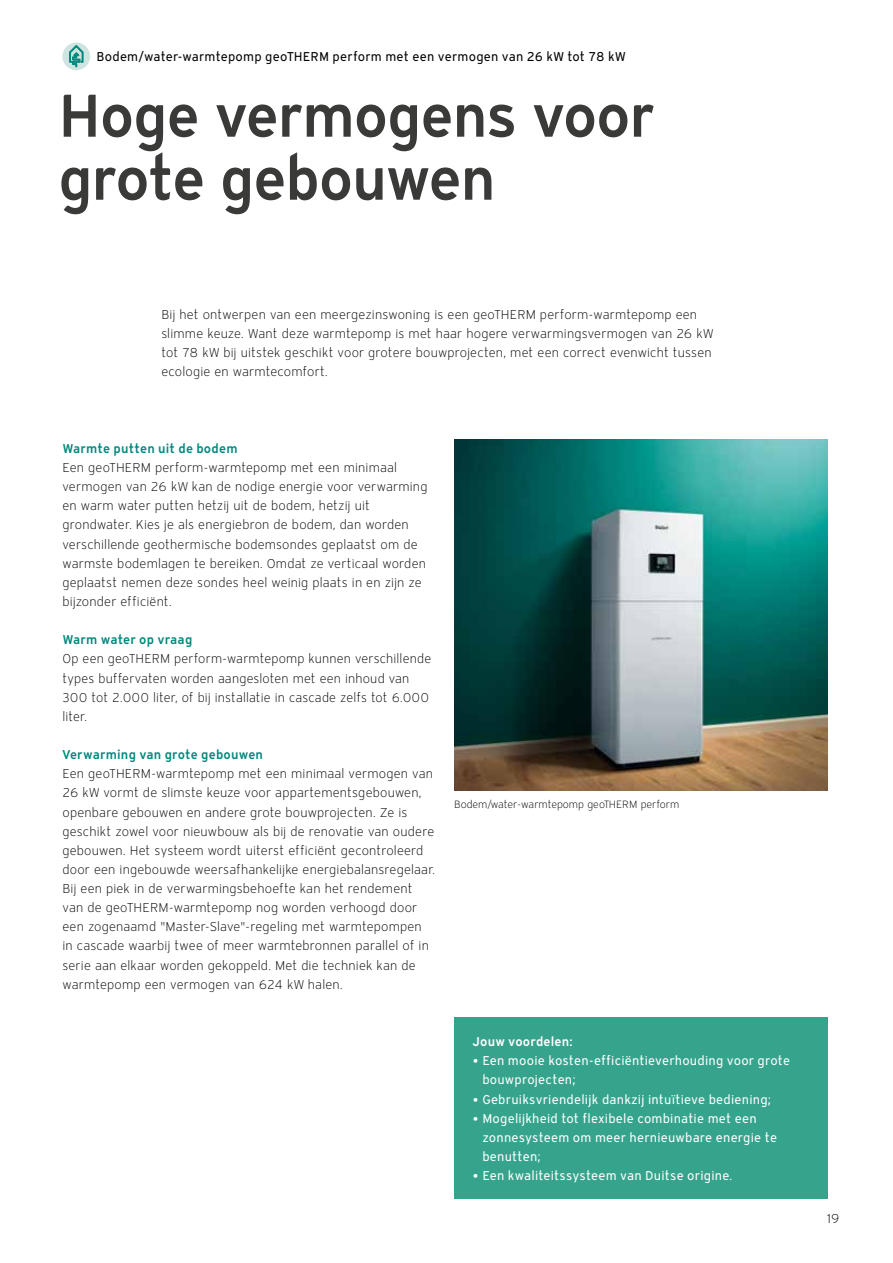
<style>
.page{position:relative;width:893px;height:1263px;background:#fff}
.page>*{position:absolute;margin:0;border:0;box-sizing:border-box;transform-origin:0 0}
.t1{font:600 60px/63px "Vaillant 16";letter-spacing:-.02em;color:#3a3a39}
.t2{font:300 12.75px/19.2px "Vaillant 16";letter-spacing:.01em;color:#000}
.t3{font:12.75px/19.2px "Vaillant 16";letter-spacing:.015em;color:#fff}
.t4{font:12.75px "Vaillant 16";letter-spacing:.015em;color:#000}
.t5{font:600 12.75px "Vaillant 16";letter-spacing:.015em;color:#00897d}
.t6{font:600 12.75px "Vaillant 16";letter-spacing:.015em;color:#fff}
.t7{font:300 10.5px "Vaillant 16";color:#000}
</style>
<div class="page">
<img style="left:454px;top:439px;width:374px;height:352px">
<svg style="left:62px;top:43px;width:28px;height:27px"></svg>
<svg style="left:69px;top:45px;width:14px;height:22px"></svg>
<div style="left:454px;top:1017px;width:374px;height:182px;background:#36a48d"></div>
<p class="t4" style="left:97px;top:49px;width:530px">Bodem/water-warmtepomp geoTHERM perform met een vermogen van 26 kW tot 78 kW</p>
<h1 class="t1" style="left:58px;top:82px;width:598px">Hoge vermogens voor grote gebouwen</h1>
<p class="t2" style="left:161px;top:305px;width:553px">Bij het ontwerpen van een meergezinswoning is een geoTHERM perform-warmtepomp een slimme keuze. Want deze warmtepomp is met haar hogere verwarmingsvermogen van 26 kW tot 78 kW bij uitstek geschikt voor grotere bouwprojecten, met een correct evenwicht tussen ecologie en warmtecomfort.</p>
<p class="t5" style="left:62px;top:440px;width:177px">Warmte putten uit de bodem</p>
<p class="t2" style="left:62px;top:458px;width:366px">Een geoTHERM perform-warmtepomp met een minimaal vermogen van 26 kW kan de nodige energie voor verwarming en warm water putten hetzij uit de bodem, hetzij uit grondwater. Kies je als energiebron de bodem, dan worden verschillende geothermische bodemsondes geplaatst om de warmste bodemlagen te bereiken. Omdat ze verticaal worden geplaatst nemen deze sondes heel weinig plaats in en zijn ze bijzonder efficiënt.</p>
<p class="t5" style="left:62px;top:631px;width:131px">Warm water op vraag</p>
<p class="t2" style="left:62px;top:649px;width:370px">Op een geoTHERM perform-warmtepomp kunnen verschillende types buffervaten worden aangesloten met een inhoud van 300 tot 2.000 liter, of bij installatie in cascade zelfs tot 6.000 liter.</p>
<p class="t5" style="left:62px;top:746px;width:202px">Verwarming van grote gebouwen</p>
<p class="t2" style="left:62px;top:764px;width:374px">Een geoTHERM-warmtepomp met een minimaal vermogen van 26 kW vormt de slimste keuze voor appartementsgebouwen, openbare gebouwen en andere grote bouwprojecten. Ze is geschikt zowel voor nieuwbouw als bij de renovatie van oudere gebouwen. Het systeem wordt uiterst efficiënt gecontroleerd door een ingebouwde weersafhankelijke energiebalansregelaar.<br>Bij een piek in de verwarmingsbehoefte kan het rendement van de geoTHERM-warmtepomp nog worden verhoogd door een zogenaamd "Master-Slave"-regeling met warmtepompen in cascade waarbij twee of meer warmtebronnen parallel of in serie aan elkaar worden gekoppeld. Met die techniek kan de warmtepomp een vermogen van 624 kW halen.</p>
<p class="t7" style="left:454px;top:797px;width:227px">Bodem/water-warmtepomp geoTHERM perform</p>
<p class="t6" style="left:472px;top:1033px;width:102px">Jouw voordelen:</p>
<p class="t3" style="left:482px;top:1051px;width:309px;text-indent:-10px">• Een mooie kosten-efficiëntieverhouding voor grote bouwprojecten;</p>
<p class="t3" style="left:472px;top:1089px;width:300px">• Gebruiksvriendelijk dankzij intuïtieve bediening;</p>
<p class="t3" style="left:482px;top:1108px;width:296px;text-indent:-10px">• Mogelijkheid tot flexibele combinatie met een zonnesysteem om meer hernieuwbare energie te benutten;</p>
<p class="t3" style="left:472px;top:1166px;width:261px">• Een kwaliteitssysteem van Duitse origine.</p>
<p class="t2" style="left:827px;top:1209px;width:14px">19</p>
</div>
